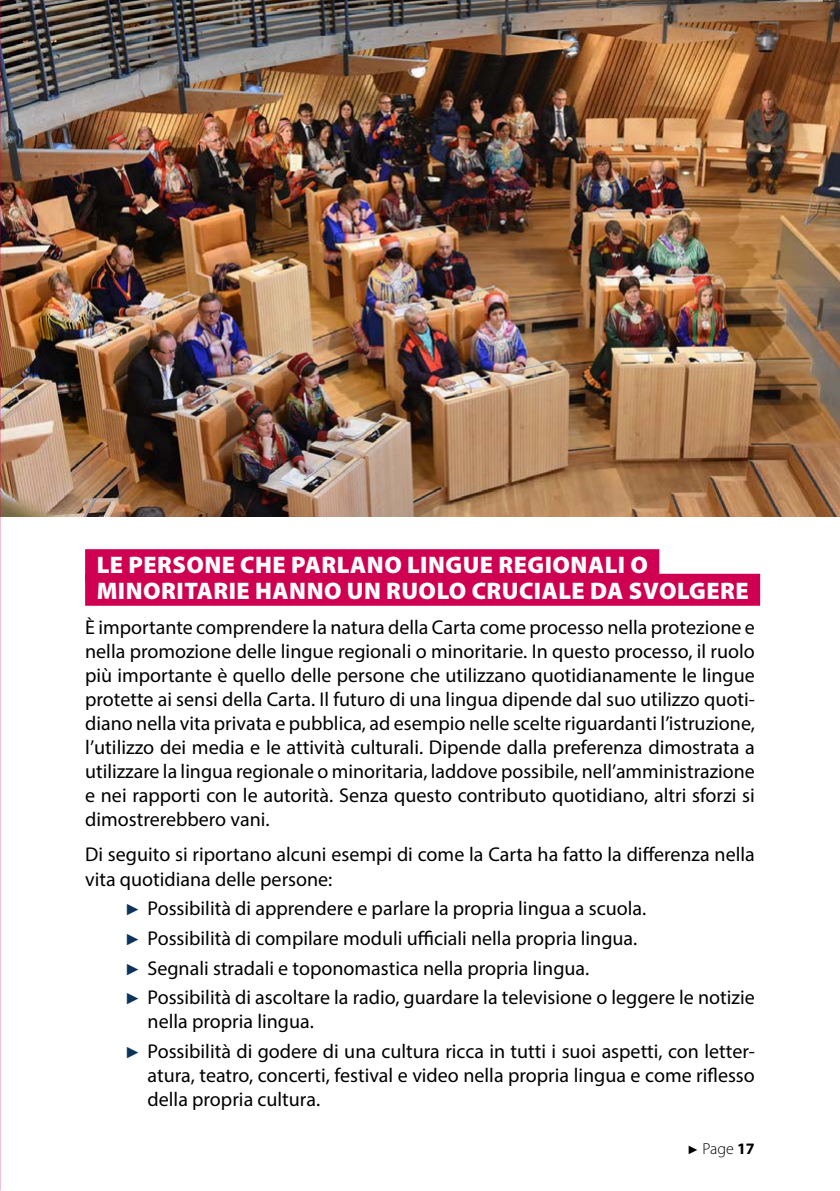
<style>
.page{position:relative;width:840px;height:1191px;background:#fff}
.page>*{position:absolute;margin:0;border:0;box-sizing:border-box;transform-origin:0 0}
.t1{font:900 24px/26px "Myriad Pro";letter-spacing:.02em;color:#fff}
.t2{font:20px/24px "Myriad Pro";color:#000}
.t3{font:300 16px "Myriad Pro";color:#000}
.s1{font-family:"Arial";font-size:16px;color:#0c335c}
.s2{font-family:"Arial";font-weight:400;font-size:12px}
.s3{font-weight:700}
</style>
<div class="page">
<img style="left:0;top:0;width:839px;height:516px">
<div style="left:85px;top:549px;width:574px;height:32px;background:#cf0051"></div>
<div style="left:85px;top:574px;width:674px;height:32px;background:#cf0051"></div>
<p class="t1" style="left:97px;top:550px;width:653px">LE PERSONE CHE PARLANO LINGUE REGIONALI O<br>MINORITARIE HANNO UN RUOLO CRUCIALE DA SVOLGERE</p>
<p class="t2" style="left:85px;top:615px;width:671px;text-align:justify">È importante comprendere la natura della Carta come processo nella protezione e nella promozione delle lingue regionali o minoritarie. In questo processo, il ruolo più importante è quello delle persone che utilizzano quotidianamente le lingue protette ai sensi della Carta. Il futuro di una lingua dipende dal suo utilizzo quoti&shy;diano nella vita privata e pubblica, ad esempio nelle scelte riguardanti l’istruzione, l’utilizzo dei media e le attività culturali. Dipende dalla preferenza dimostrata a utilizzare la lingua regionale o minoritaria, laddove possibile, nell’amministrazione e nei rapporti con le autorità. Senza questo contributo quotidiano, altri sforzi si dimostrerebbero vani.</p>
<p class="t2" style="left:85px;top:842px;width:670px">Di seguito si riportano alcuni esempi di come la Carta ha fatto la differenza nella vita quotidiana delle persone:</p>
<p class="t2" style="left:125px;top:893px;width:631px;line-height:29.6px"><span class="s1">►</span> Possibilità di apprendere e parlare la propria lingua a scuola.<br><span class="s1">►</span> Possibilità di compilare moduli ufficiali nella propria lingua.<br><span class="s1">►</span> Segnali stradali e toponomastica nella propria lingua.<br><span class="s1">►</span> Possibilità di ascoltare la radio, guardare la televisione o leggere le notizie</p>
<p class="t2" style="left:125px;top:1006px;width:631px;line-height:29.6px;text-indent:23px">nella propria lingua.<br><span class="s1">►</span> Possibilità di godere di una cultura ricca in tutti i suoi aspetti, con letter-</p>
<p class="t2" style="left:147px;top:1062px;width:608px">atura, teatro, concerti, festival e video nella propria lingua e come riflesso della propria cultura.</p>
<p class="t3" style="left:686px;top:1139px;width:69px"><span class="s2">►</span> Page <span class="s3">17</span></p>
</div>
